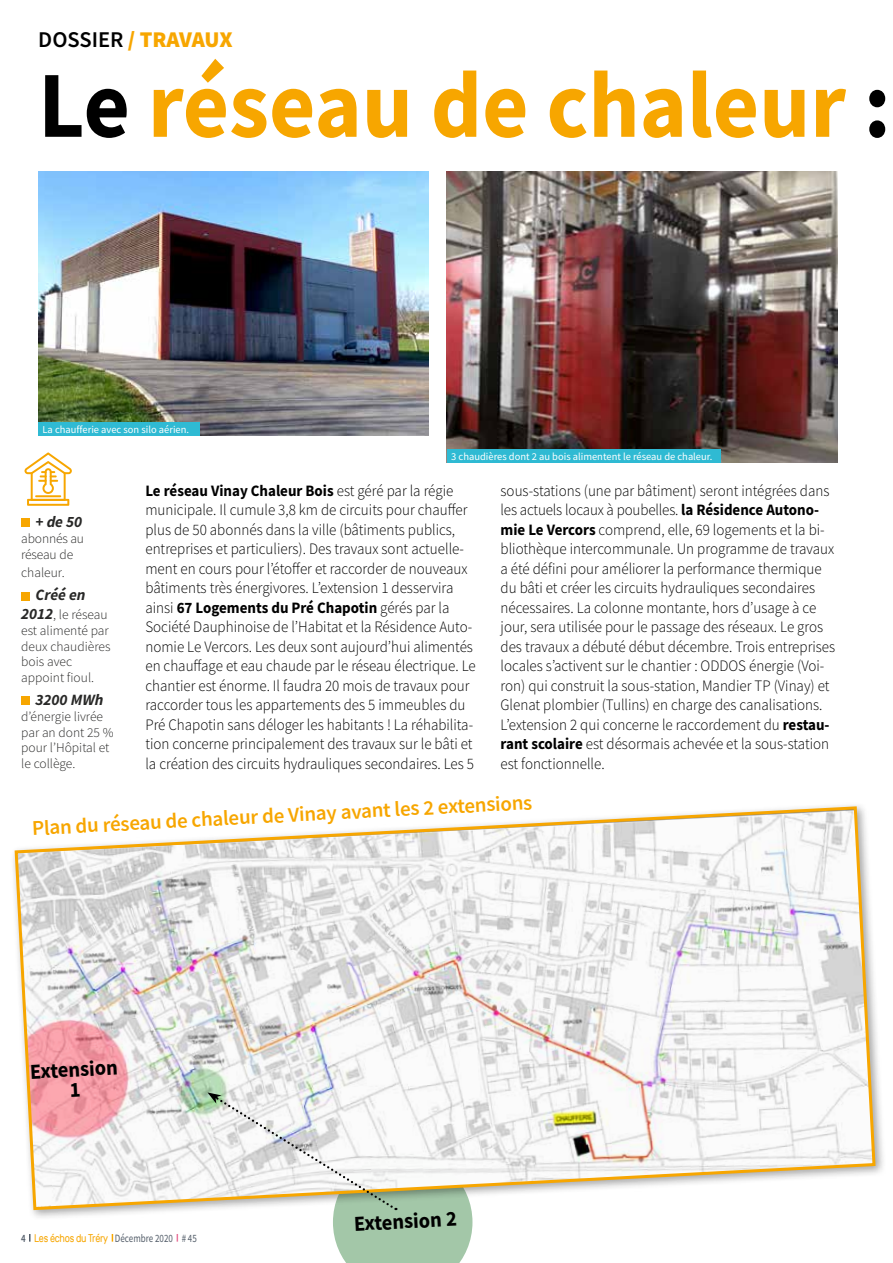
<style>
.page{position:relative;width:893px;height:1263px;background:#fff}
.page>*{position:absolute;margin:0;border:0;box-sizing:border-box;transform-origin:0 0}
.t1{font:700 94.5px "Source Sans Pro";color:#f7a600;scale:.95 1}
.t2{font:900 22.5px "Source Sans Pro";letter-spacing:-.01em;color:#f7a600}
.t3{font:700 21.45px/20.7px "Source Sans Pro";color:#000;text-align:center;scale:.95 1}
.t4{font:600 21px "Source Sans Pro";color:#f7a600}
.t5{font:300 15.9px/19.5px "Source Sans Pro";color:#000;scale:.94 1}
.t6{font:italic 700 15.75px "Source Sans Pro";color:#282827}
.t7{font:300 13.5px/15.8px "Source Sans Pro";color:#282827}
.t8{font:11.1px "Rubik";letter-spacing:-.025em;color:#f7a600;scale:.81 1}
.t9{font:10.5px "Source Sans Pro";color:#fff}
.s1{font-weight:600;color:#000}
.s2{color:#000}
.s3{font-weight:700;font-style:italic;font-size:15.75px}
.s4{font-weight:700}
.s5{font-family:"Source Sans Pro";font-weight:600;color:#535d69}
.s6{font-family:"Source Sans Pro";color:#535d69}
</style>
<div class="page">
<svg style="left:29px;top:1234px;width:2px;height:7px"></svg>
<img style="left:38px;top:171px;width:391px;height:265px">
<img style="left:447px;top:171px;width:391px;height:291px">
<div style="left:21px;top:518px;width:9px;height:9px;background:#f7a600"></div>
<div style="left:21px;top:592px;width:9px;height:8px;background:#f7a600"></div>
<div style="left:21px;top:696px;width:9px;height:9px;background:#f7a600"></div>
<svg style="left:25px;top:452px;width:47px;height:54px"></svg>
<hr style="left:35px;top:495px;width:26px;height:2px;background:#f7a600">
<div style="left:447px;top:449px;width:273px;height:13px;background:#2fbad3"></div>
<div style="left:38px;top:422px;width:162px;height:14px;background:#2fbad3"></div>
<div style="left:10px;top:802px;width:876px;height:419px;background:#000;opacity:.35"></div>
<svg style="left:13px;top:805px;width:864px;height:407px"></svg>
<svg style="left:207px;top:1092px;width:265px;height:171px"></svg>
<h2 class="t2" style="left:38px;top:24px;width:196px"><span class="s1">DOSSIER</span> / TRAVAUX</h2>
<h1 class="t1" style="left:38px;top:41px;width:899px"><span class="s2">Le</span> réseau de chaleur <span class="s2">:</span></h1>
<p class="t9" style="left:43px;top:423px;width:148px">La chaufferie avec son silo aérien.</p>
<p class="t9" style="left:451px;top:449px;width:263px">3 chaudières dont 2 au bois alimentent le réseau de chaleur.</p>
<p class="t6" style="left:36px;top:511px;width:48px">+ de 50</p>
<p class="t7" style="left:21px;top:530px;width:64px">abonnés au réseau de</p>
<p class="t7" style="left:21px;top:565px;width:45px">chaleur.</p>
<p class="t6" style="left:36px;top:584px;width:52px">Créé en</p>
<p class="t7" style="left:21px;top:607px;width:91px"><span class="s3">2012</span>, le réseau est alimenté par deux chaudières bois avec appoint fioul.</p>
<p class="t6" style="left:36px;top:689px;width:69px">3200 MWh</p>
<p class="t7" style="left:21px;top:708px;width:94px">d’énergie livrée par an dont 25 % pour l’Hôpital et le collège.</p>
<p class="t5" style="left:145px;top:481px;width:353px"><span class="s4">Le réseau Vinay Chaleur Bois</span> est géré par la régie municipale. Il cumule 3,8 km de circuits pour chauffer plus de 50 abonnés dans la ville (bâtiments publics, entreprises et particuliers). Des travaux sont actuelle&shy;ment en cours pour l’étoffer et raccorder de nouveaux bâtiments très énergivores. L’extension 1 desservira ainsi <span class="s4">67 Logements du Pré Chapotin</span> gérés par la Société Dauphinoise de l’Habitat et la Résidence Auto&shy;nomie Le Vercors. Les deux sont aujourd’hui alimentés en chauffage et eau chaude par le réseau électrique. Le chantier est énorme. Il faudra 20 mois de travaux pour raccorder tous les appartements des 5 immeubles du Pré Chapotin sans déloger les habitants ! La réhabilita&shy;tion concerne principalement des travaux sur le bâti et la création des circuits hydrauliques secondaires. Les 5</p>
<p class="t5" style="left:501px;top:481px;width:358px">sous-stations (une par bâtiment) seront intégrées dans les actuels locaux à poubelles. <span class="s4">la Résidence Autono&shy;mie Le Vercors</span> comprend, elle, 69 logements et la bi&shy;bliothèque intercommunale. Un programme de travaux a été défini pour améliorer la performance thermique du bâti et créer les circuits hydrauliques secondaires nécessaires. La colonne montante, hors d’usage à ce jour, sera utilisée pour le passage des réseaux. Le gros des travaux a débuté début décembre. Trois entreprises locales s’activent sur le chantier : ODDOS énergie (Voi&shy;ron) qui construit la sous-station, Mandier TP (Vinay) et Glenat plombier (Tullins) en charge des canalisations.<br>L’extension 2 qui concerne le raccordement du <span class="s4">restau&shy;rant scolaire</span> est désormais achevée et la sous-station est fonctionnelle.</p>
<h3 class="t4" style="left:31px;top:814px;width:502px;rotate:-3deg">Plan du réseau de chaleur de Vinay avant les 2 extensions</h3>
<h3 class="t3" style="left:30px;top:1061px;width:94px;rotate:-3deg">Extension<br>1</h3>
<p class="t8" style="left:21px;top:1231px;width:218px"><span class="s5">4</span> Les échos du Tréry <span class="s6">Décembre 2020 # 45</span></p>
<h3 class="t3" style="left:354px;top:1213px;width:110px;rotate:-3deg">Extension 2</h3>
</div>
